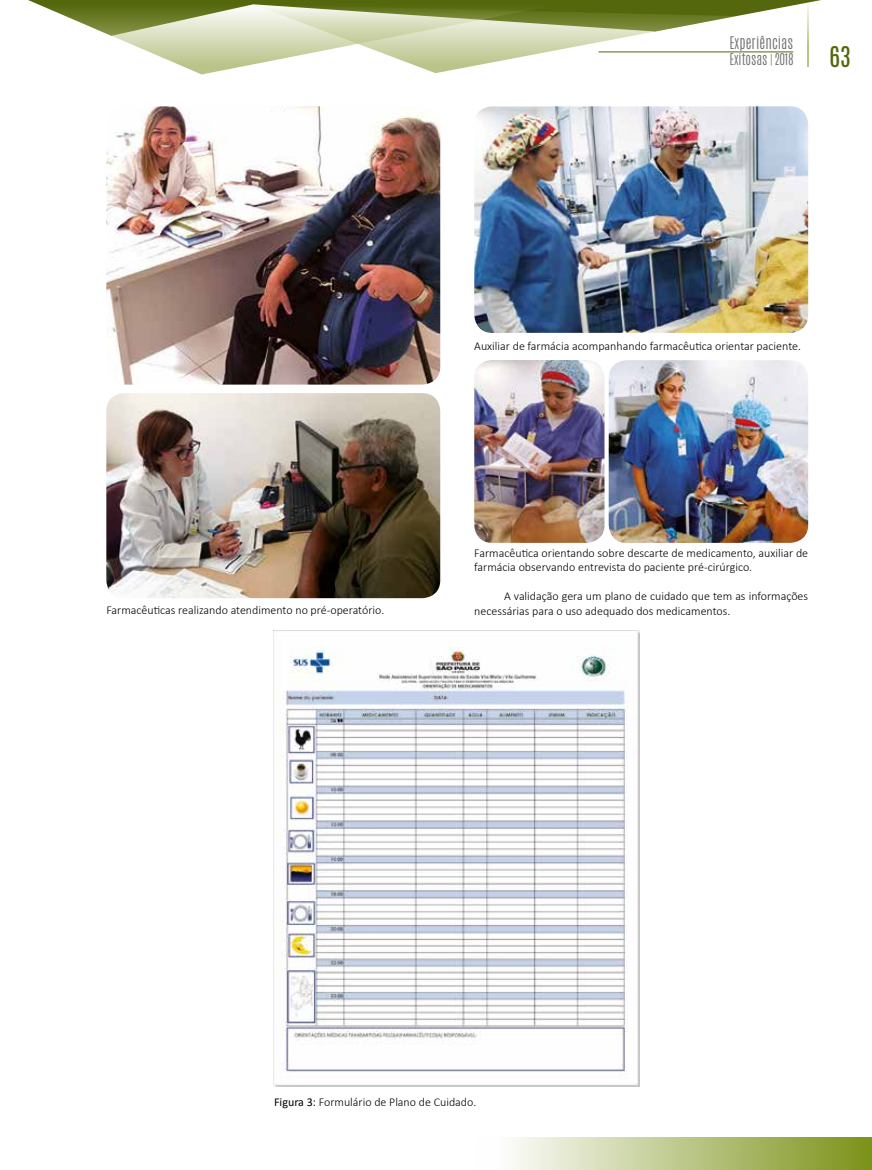
<style>
.page{position:relative;width:872px;height:1170px;background:#fff}
.page>*{position:absolute;margin:0;border:0;box-sizing:border-box;transform-origin:0 0}
.t1{font:24px "Antonio";color:#54670c}
.t2{font:300 14.55px "Antonio";letter-spacing:.005em;color:#706f6f}
.t3{font:300 13.5px "Antonio";color:#706f6f}
.t4{font:300 12px/14.4px "Calibri";color:#000}
.s1{color:#54670c}
.s2{font-weight:400}
</style>
<div class="page">
<svg style="left:588px;top:0;width:233px;height:53px"></svg>
<svg style="left:28px;top:0;width:560px;height:74px"></svg>
<div style="left:475px;top:1137px;width:397px;height:32px;background:linear-gradient(to right,#fff,#7c9219)"></div>
<hr style="left:807px;top:0;width:2px;height:67px;background:#bac388">
<hr style="left:598px;top:52px;width:195px;height:1px;background:#54670c">
<img style="left:106px;top:393px;width:334px;height:205px">
<img style="left:106px;top:106px;width:334px;height:278px">
<img style="left:474px;top:106px;width:334px;height:227px">
<img style="left:474px;top:360px;width:130px;height:183px">
<img style="left:608px;top:360px;width:200px;height:183px">
<img style="left:274px;top:630px;width:365px;height:456px">
<p class="t2" style="left:729px;top:33px;width:65px">Experiências</p>
<p class="t3" style="left:729px;top:50px;width:65px">Exitosas <span class="s1">|</span> 2018</p>
<h1 class="t1" style="left:829px;top:39px;width:23px">63</h1>
<p class="t4" style="left:106px;top:602px;width:279px">Farmacêuticas realizando atendimento no pré-operatório.</p>
<p class="t4" style="left:474px;top:338px;width:328px">Auxiliar de farmácia acompanhando farmacêutica orientar paciente.</p>
<p class="t4" style="left:474px;top:545px;width:335px">Farmacêutica orientando sobre descarte de medicamento, auxiliar de farmácia observando entrevista do paciente pré-cirúrgico.</p>
<p class="t4" style="left:474px;top:589px;width:335px;text-indent:30px">A validação gera um plano de cuidado que tem as informações necessárias para o uso adequado dos medicamentos.</p>
<p class="t4" style="left:274px;top:1094px;width:204px"><span class="s2">Figura 3:</span> Formulário de Plano de Cuidado.</p>
</div>
